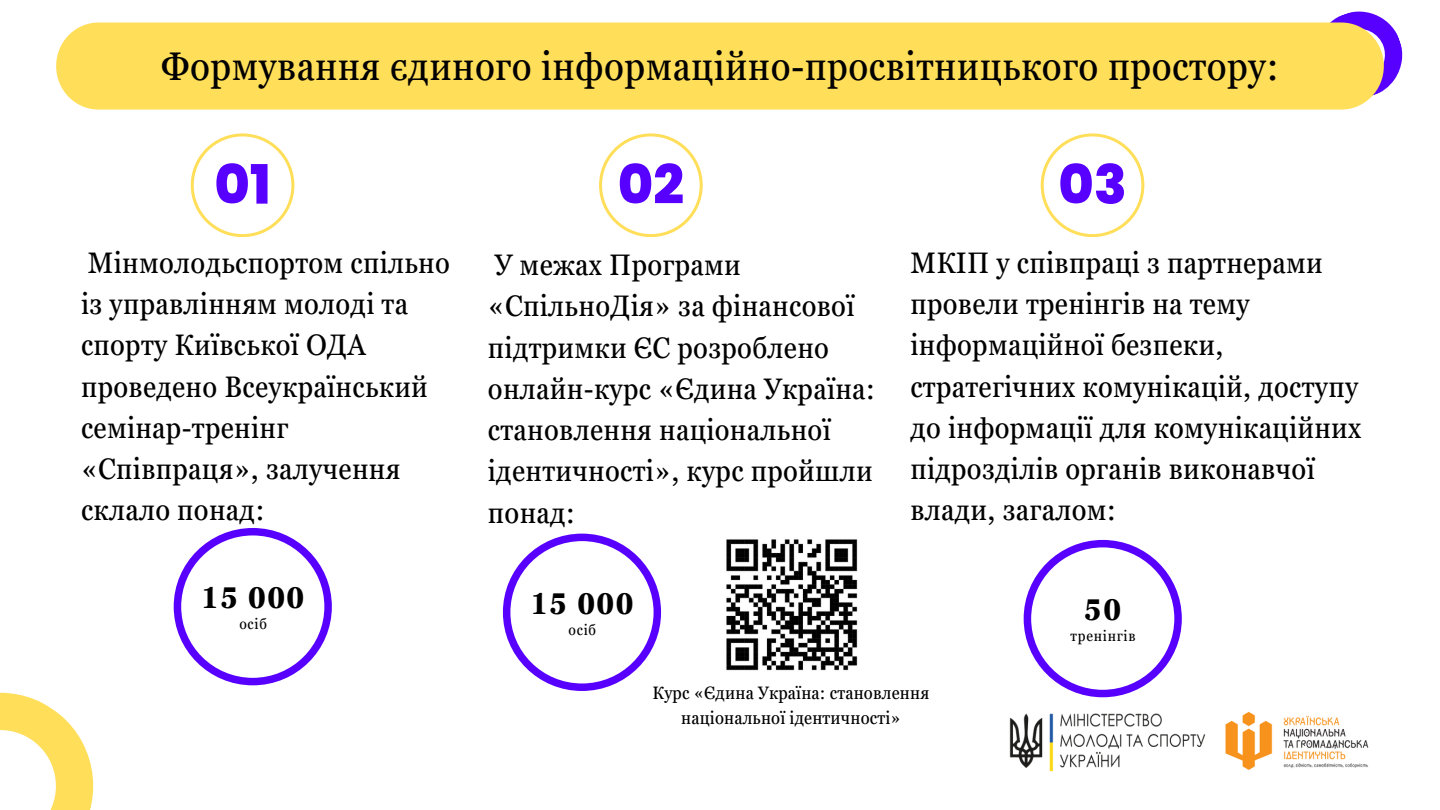
<style>
.page{position:relative;width:1440px;height:810px;background:#fff}
.page>*{position:absolute;margin:0;border:0;box-sizing:border-box;transform-origin:0 0}
.t1{font:800 54.2px "Poppins";color:#5800ff}
.t2{font:condensed 40px "Georgia Pro";letter-spacing:.01em;color:#000}
.t3{font:700 condensed 30px "Georgia Pro";letter-spacing:.05em;color:#000}
.t4{font:condensed 29.7px/41.2px "Georgia Pro";letter-spacing:.01em;color:#000}
.t5{font:condensed 18px/24.8px "Georgia Pro";letter-spacing:.01em;color:#000;text-align:center}
.t6{font:condensed 15px "Georgia Pro";letter-spacing:.05em;color:#000}
</style>
<div class="page">
<svg style="left:1304px;top:11px;width:99px;height:98px"></svg>
<div style="left:56px;top:23px;width:1328px;height:87px;background:#ffde59;border-radius:43px"></div>
<svg style="left:0;top:692px;width:94px;height:118px"></svg>
<svg style="left:174px;top:528px;width:158px;height:157px"></svg>
<svg style="left:191px;top:133px;width:103px;height:104px"></svg>
<svg style="left:599px;top:133px;width:104px;height:104px"></svg>
<svg style="left:1041px;top:133px;width:103px;height:104px"></svg>
<img style="left:726px;top:539px;width:132px;height:132px">
<svg style="left:503px;top:534px;width:158px;height:157px"></svg>
<svg style="left:1024px;top:540px;width:158px;height:157px"></svg>
<img style="left:1225px;top:711px;width:144px;height:59px">
<img style="left:1009px;top:713px;width:197px;height:59px">
<p class="t2" style="left:161px;top:43px;width:1120px">Формування єдиного інформаційно-просвітницького простору:</p>
<p class="t1" style="left:214px;top:147px;width:58px">01</p>
<h2 class="t1" style="left:618px;top:147px;width:68px">02</h2>
<p class="t1" style="left:1058px;top:147px;width:70px">03</p>
<p class="t4" style="left:81px;top:242px;width:370px">Мінмолодьспортом спільно із управлінням молоді та спорту Київської ОДА проведено Всеукраїнський семінар-тренінг «Співпраця», залучення склало понад:</p>
<p class="t4" style="left:488px;top:244px;width:389px">У межах Програми «СпільноДія» за фінансової підтримки ЄС розроблено онлайн-курс «Єдина Україна: становлення національної ідентичності», курс пройшли понад:</p>
<h2 class="t4" style="left:910px;top:242px;width:453px">МКІП у співпраці з партнерами провели тренінгів на тему інформаційної безпеки, стратегічних комунікацій, доступу до інформації для комунікаційних підрозділів органів виконавчої влади, загалом:</h2>
<h1 class="t3" style="left:201px;top:581px;width:105px">15 000</h1>
<h1 class="t6" style="left:239px;top:615px;width:29px">осіб</h1>
<h2 class="t3" style="left:530px;top:586px;width:105px">15 000</h2>
<h2 class="t6" style="left:569px;top:621px;width:29px">осіб</h2>
<h3 class="t5" style="left:653px;top:680px;width:278px">Курс «Єдина Україна: становлення національної ідентичності»</h3>
<h2 class="t3" style="left:1084px;top:593px;width:38px">50</h2>
<p class="t6" style="left:1071px;top:627px;width:67px">тренінгів</p>
</div>
